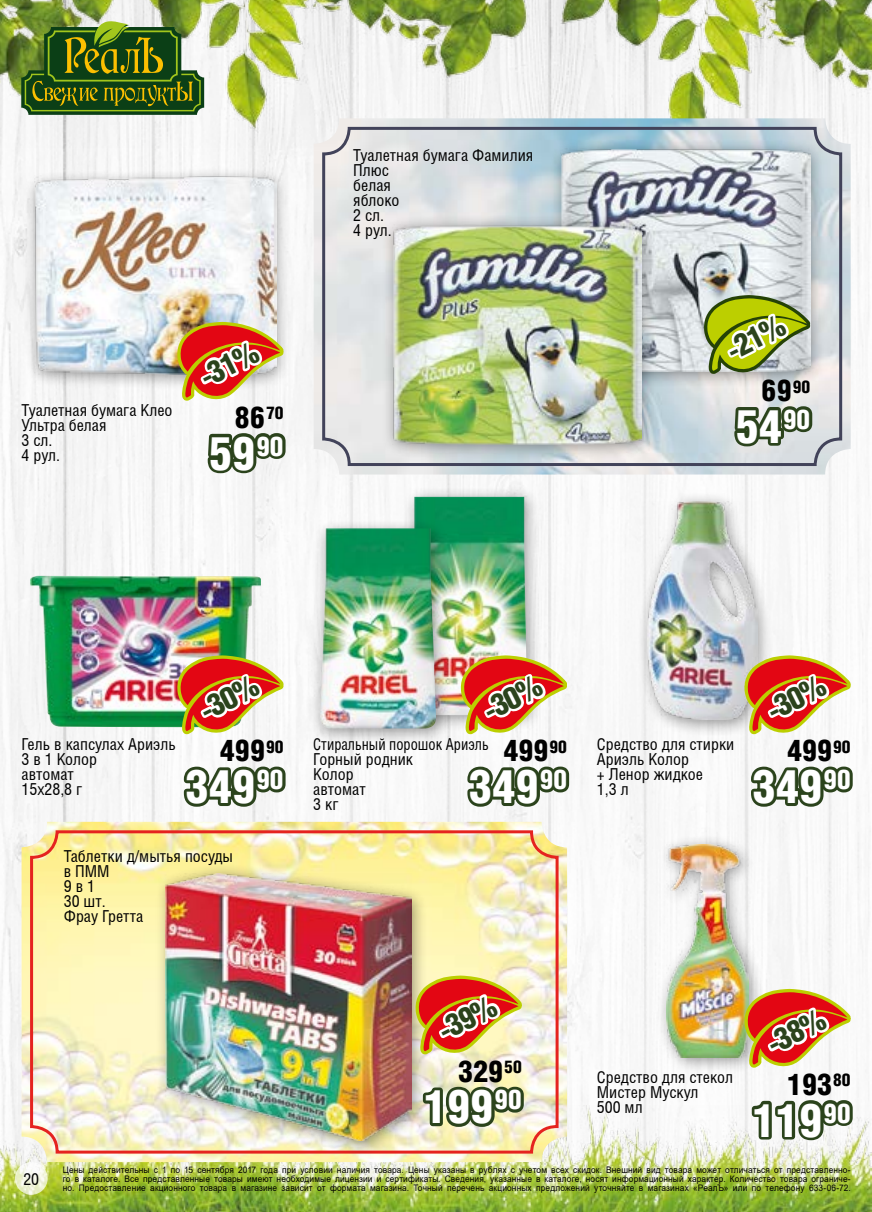
<style>
.page{position:relative;width:872px;height:1212px;background:#fff}
.page>*{position:absolute;margin:0;border:0;box-sizing:border-box;transform-origin:0 0}
.t1{font:900 46.5px "Helios Cond";color:#fff}
.t2{font:900 30.6px "Helios Cond";color:#2b431c}
.t3{font:900 30px "Helios Cond";color:#000}
.t4{font:900 27.15px "Helios Cond";color:#fff}
.t5{font:900 17.55px "Helios Cond";color:#000}
.t6{font:16.5px/15px "Helios Cond";color:#000}
.t7{font:16.5px/15px "Helios Cond";color:#000;scale:.9 1}
.t8{font:9px/9px "Arial";letter-spacing:.015em;color:#000;text-align:justify;scale:.93 1}
</style>
<div class="page">
<img style="left:0;top:148px;width:871px;height:957px">
<img style="left:0;top:1105px;width:872px;height:107px">
<img style="left:0;top:0;width:872px;height:148px">
<svg style="left:15px;top:1162px;width:33px;height:33px"></svg>
<img style="left:314px;top:118px;width:536px;height:356px">
<div style="left:322px;top:127px;width:520px;height:339px;border:3px solid #42435a;border-radius:26px"></div>
<img style="left:22px;top:822px;width:545px;height:340px">
<div style="left:30px;top:830px;width:528px;height:323px;border:3px solid #e5231f;border-radius:26px"></div>
<div style="left:401px;top:486px;width:142px;height:246px;background:#000;opacity:.4"></div>
<img style="left:411px;top:497px;width:116px;height:218px">
<div style="left:155px;top:862px;width:273px;height:295px;background:#000;opacity:.4"></div>
<img style="left:165px;top:873px;width:246px;height:268px">
<div style="left:23px;top:167px;width:267px;height:224px;background:#000;opacity:.4"></div>
<img style="left:34px;top:175px;width:242px;height:200px">
<div style="left:550px;top:139px;width:274px;height:249px;background:#000;opacity:.4"></div>
<img style="left:560px;top:149px;width:250px;height:222px">
<div style="left:381px;top:214px;width:275px;height:246px;background:#000;opacity:.4"></div>
<img style="left:392px;top:224px;width:250px;height:221px">
<div style="left:637px;top:490px;width:136px;height:246px;background:#000;opacity:.4"></div>
<img style="left:648px;top:502px;width:109px;height:218px">
<div style="left:309px;top:519px;width:143px;height:226px;background:#000;opacity:.4"></div>
<img style="left:320px;top:528px;width:116px;height:200px">
<div style="left:655px;top:833px;width:110px;height:241px;background:#000;opacity:.4"></div>
<img style="left:666px;top:844px;width:82px;height:213px">
<img style="left:30px;top:576px;width:231px;height:151px">
<svg style="left:731px;top:394px;width:84px;height:55px;background:#889582"></svg>
<svg style="left:205px;top:427px;width:83px;height:49px"></svg>
<svg style="left:748px;top:755px;width:107px;height:55px"></svg>
<svg style="left:464px;top:755px;width:108px;height:55px"></svg>
<svg style="left:749px;top:1094px;width:106px;height:49px"></svg>
<svg style="left:420px;top:1081px;width:107px;height:49px;background:#85906e"></svg>
<svg style="left:181px;top:755px;width:107px;height:55px"></svg>
<svg style="left:704px;top:295px;width:106px;height:79px;background:#b4c16d"></svg>
<svg style="left:177px;top:322px;width:106px;height:79px"></svg>
<svg style="left:744px;top:655px;width:106px;height:79px"></svg>
<svg style="left:461px;top:655px;width:106px;height:79px"></svg>
<svg style="left:744px;top:989px;width:106px;height:79px"></svg>
<svg style="left:415px;top:975px;width:107px;height:79px"></svg>
<svg style="left:177px;top:655px;width:106px;height:79px"></svg>
<svg style="left:21px;top:70px;width:183px;height:45px"></svg>
<svg style="left:25px;top:21px;width:176px;height:90px;background:#4f6e27"></svg>
<h3 class="t6" style="left:22px;top:403px;width:152px">Туалетная бумага Клео<br>Ультра белая<br>3 сл.<br>4 рул.</h3>
<h2 class="t2" style="left:194px;top:362px;width:63px;rotate:-26deg">-31%</h2>
<h3 class="t3" style="left:235px;top:400px;width:50px">86<sup>70</sup></h3>
<h1 class="t1" style="left:209px;top:426px;width:76px">59<sup>90</sup></h1>
<h3 class="t6" style="left:353px;top:148px;width:181px">Туалетная бумага Фамилия<br>Плюс<br>белая<br>яблоко<br>2 сл.<br>4 рул.</h3>
<h2 class="t2" style="left:720px;top:335px;width:63px;rotate:-26deg">-21%</h2>
<h3 class="t3" style="left:761px;top:373px;width:50px">69<sup>90</sup></h3>
<h1 class="t1" style="left:735px;top:400px;width:76px">54<sup>90</sup></h1>
<h3 class="t6" style="left:22px;top:736px;width:156px">Гель в капсулах Ариэль<br>3 в 1 Колор<br>автомат<br>15х28,8 г</h3>
<h2 class="t2" style="left:194px;top:695px;width:63px;rotate:-26deg">-30%</h2>
<h3 class="t3" style="left:220px;top:733px;width:65px">499<sup>90</sup></h3>
<h1 class="t1" style="left:185px;top:760px;width:100px">349<sup>90</sup></h1>
<h3 class="t6" style="left:64px;top:848px;width:171px">Таблетки д/мытья посуды в ПММ<br>9 в 1<br>30 шт.<br>Фрау Гретта</h3>
<h2 class="t2" style="left:477px;top:695px;width:63px;rotate:-26deg">-30%</h2>
<h2 class="t2" style="left:761px;top:695px;width:63px;rotate:-26deg">-30%</h2>
<h3 class="t7" style="left:313px;top:736px;width:196px">Стиральный порошок Ариэль<br>Горный родник<br>Колор<br>автомат<br>3 кг</h3>
<h3 class="t3" style="left:503px;top:733px;width:65px">499<sup>90</sup></h3>
<h1 class="t1" style="left:469px;top:760px;width:100px">349<sup>90</sup></h1>
<h3 class="t6" style="left:597px;top:736px;width:139px">Средство для стирки<br>Ариэль Колор<br>+ Ленор жидкое<br>1,3 л</h3>
<h3 class="t3" style="left:787px;top:733px;width:65px">499<sup>90</sup></h3>
<h1 class="t1" style="left:752px;top:760px;width:100px">349<sup>90</sup></h1>
<h2 class="t2" style="left:432px;top:1015px;width:63px;rotate:-26deg">-39%</h2>
<h3 class="t3" style="left:458px;top:1054px;width:47px">329</h3>
<h3 class="t5" style="left:504px;top:1057px;width:19px">50</h3>
<h3 class="t4" style="left:494px;top:1084px;width:29px">90</h3>
<h1 class="t1" style="left:424px;top:1080px;width:71px">199</h1>
<h3 class="t6" style="left:597px;top:1070px;width:138px">Средство для стекол<br>Мистер Мускул<br>500 мл</h3>
<h2 class="t2" style="left:761px;top:1029px;width:63px;rotate:-26deg">-38%</h2>
<h3 class="t3" style="left:787px;top:1067px;width:47px">193</h3>
<h3 class="t5" style="left:833px;top:1070px;width:19px">80</h3>
<h3 class="t4" style="left:823px;top:1097px;width:29px">90</h3>
<h1 class="t1" style="left:752px;top:1093px;width:71px">119</h1>
<h3 class="t6" style="left:23px;top:1171px;width:17px">20</h3>
<p class="t8" style="left:63px;top:1165px;width:848px">Цены действительны с 1 по 15 сентября 2017 года при условии наличия товара. Цены указаны в рублях с учетом всех скидок. Внешний вид товара может отличаться от представленно&shy;го в каталоге. Все представленные товары имеют необходимые лицензии и сертификаты. Сведения, указанные в каталоге, носят информационный характер. Количество товара ограниче&shy;но. Предоставление акционного товара в магазине зависит от формата магазина. Точный перечень акционных предложений уточняйте в магазинах «РеалЪ» или по телефону 633-06-72.</p>
</div>
